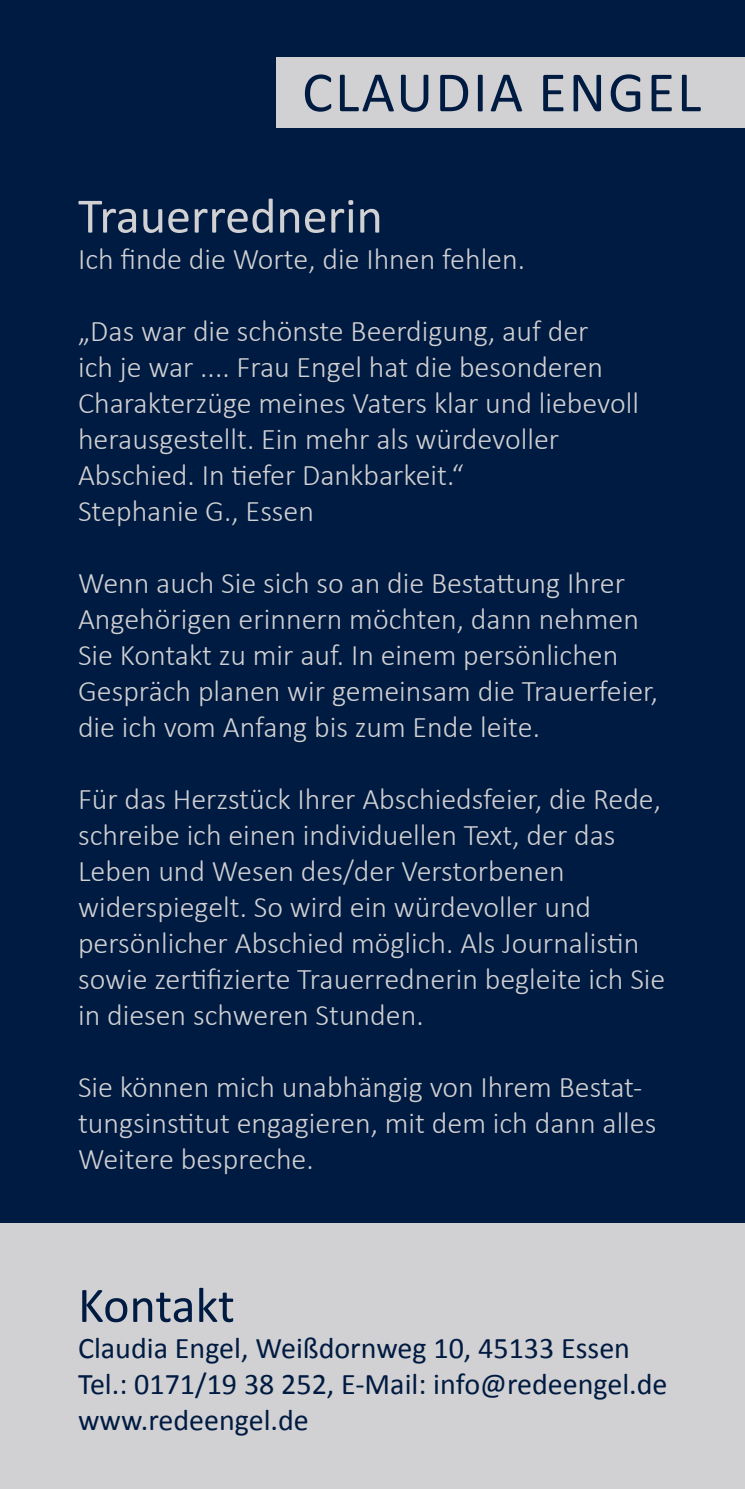
<style>
.page{position:relative;width:745px;height:1489px;background:#fff}
.page>*{position:absolute;margin:0;border:0;box-sizing:border-box;transform-origin:0 0}
.t1{font:57.5px "Calibri";letter-spacing:.04em;color:#001b41}
.t2{font:50px "Calibri";color:#d1d0d3}
.t3{font:50px "Calibri";letter-spacing:-.005em;color:#001b41}
.t4{font:300 30px/36px "Calibri";color:#d1d0d3}
.t5{font:30px "Calibri";color:#001b41}
</style>
<div class="page">
<div style="left:0;top:0;width:744px;height:1488px;background:#001b41"></div>
<div style="left:276px;top:57px;width:468px;height:71px;background:#d1d0d3"></div>
<div style="left:0;top:1222px;width:744px;height:266px;background:#d1d0d3"></div>
<p class="t1" style="left:302px;top:52px;width:400px">CLAUDIA ENGEL</p>
<p class="t2" style="left:78px;top:181px;width:306px">Trauerrednerin</p>
<p class="t4" style="left:78px;top:240px;width:448px">Ich finde die Worte, die Ihnen fehlen.</p>
<p class="t4" style="left:78px;top:312px;width:562px">„Das war die schönste Beerdigung, auf der<br>ich je war .... Frau Engel hat die besonderen Charakterzüge meines Vaters klar und liebevoll herausgestellt. Ein mehr als würdevoller Abschied. In tiefer Dankbarkeit.“<br>Stephanie G., Essen</p>
<p class="t4" style="left:78px;top:564px;width:581px">Wenn auch Sie sich so an die Bestattung Ihrer Angehörigen erinnern möchten, dann nehmen Sie Kontakt zu mir auf. In einem persönlichen Gespräch planen wir gemeinsam die Trauerfeier, die ich vom Anfang bis zum Ende leite.</p>
<p class="t4" style="left:78px;top:780px;width:588px">Für das Herzstück Ihrer Abschiedsfeier, die Rede, schreibe ich einen individuellen Text, der das Leben und Wesen des/der Verstorbenen widerspiegelt. So wird ein würdevoller und persönlicher Abschied möglich. Als Journalistin sowie zertifizierte Trauerrednerin begleite ich Sie in diesen schweren Stunden.</p>
<p class="t4" style="left:78px;top:1068px;width:579px">Sie können mich unabhängig von Ihrem Bestat&shy;tungsinstitut engagieren, mit dem ich dann alles<br>Weitere bespreche.</p>
<p class="t3" style="left:78px;top:1270px;width:158px">Kontakt</p>
<p class="t5" style="left:78px;top:1326px;width:553px">Claudia Engel, Weißdornweg 10, 45133 Essen</p>
<p class="t5" style="left:78px;top:1362px;width:590px">Tel.: 0171/19 38 252, E-Mail: info@redeengel.de</p>
<p class="t5" style="left:78px;top:1398px;width:232px">www.redeengel.de</p>
</div>
